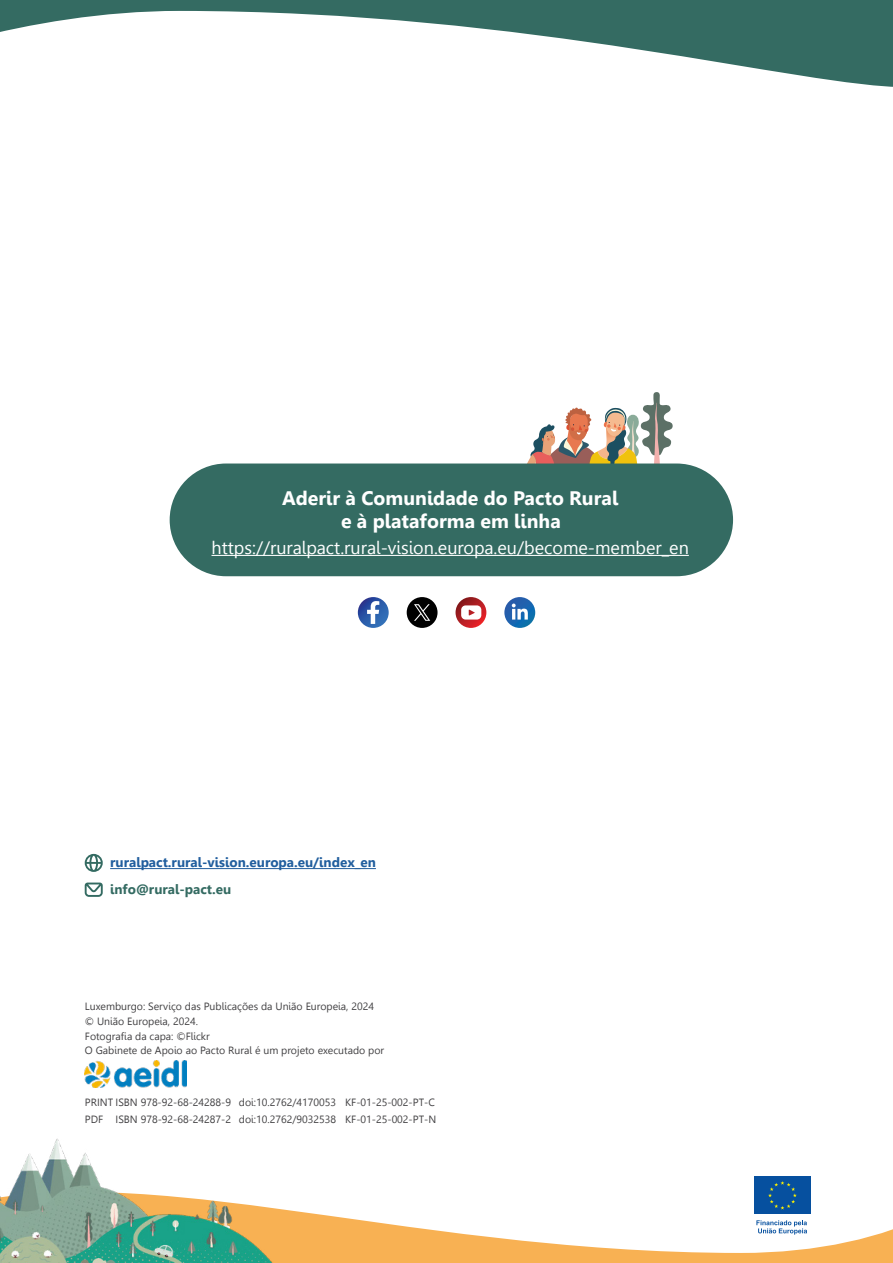
<style>
.page{position:relative;width:893px;height:1263px;background:#fff}
.page>*{position:absolute;margin:0;border:0;box-sizing:border-box;transform-origin:0 0}
.t1{font:700 19.5px/23.4px "Leelawadee";color:#fff;text-align:center}
.t2{font:18px "Leelawadee";color:#fff}
.t3{font:700 13.5px "Leelawadee";color:#215e9e}
.t4{font:700 13.5px "Leelawadee";color:#346b62}
.Box_info_-_Body_noir{font:10.5px "Leelawadee";color:#414042}
</style>
<div class="page">
<svg style="left:0;top:0;width:893px;height:87px"></svg>
<svg style="left:357px;top:1219px;width:536px;height:44px"></svg>
<img style="left:0;top:1087px;width:357px;height:176px">
<div style="left:754px;top:1176px;width:57px;height:38px;background:#06509f"></div>
<svg style="left:768px;top:1181px;width:29px;height:28px"></svg>
<svg style="left:756px;top:1220px;width:51px;height:15px"></svg>
<svg style="left:527px;top:392px;width:146px;height:71px"></svg>
<div style="left:170px;top:463px;width:563px;height:113px;background:#346b62;border-radius:56px"></div>
<hr style="left:211px;top:555px;width:478px;height:1px;background:#fff">
<hr style="left:110px;top:868px;width:266px;height:1px;background:#215e9e">
<svg style="left:85px;top:854px;width:18px;height:18px"></svg>
<svg style="left:85px;top:882px;width:18px;height:15px"></svg>
<img style="left:85px;top:1060px;width:102px;height:27px">
<svg style="left:358px;top:597px;width:31px;height:31px"></svg>
<div style="left:407px;top:597px;width:31px;height:31px;background:#000;border-radius:50%"></div>
<svg style="left:414px;top:604px;width:16px;height:17px"></svg>
<svg style="left:456px;top:597px;width:30px;height:31px"></svg>
<svg style="left:504px;top:597px;width:31px;height:31px"></svg>
<svg style="left:512px;top:603px;width:16px;height:16px"></svg>
<p class="t1" style="left:282px;top:486px;width:338px">Aderir à Comunidade do Pacto Rural e à plataforma em linha</p>
<p class="t2" style="left:211px;top:537px;width:479px">https://ruralpact.rural-vision.europa.eu/become-member_en</p>
<p class="t3" style="left:110px;top:855px;width:267px">ruralpact.rural-vision.europa.eu/index_en</p>
<p class="t4" style="left:110px;top:881px;width:123px">info@rural-pact.eu</p>
<p class="Box_info_-_Body_noir" style="left:85px;top:1000px;width:291px">Luxemburgo: Serviço das Publicações da União Europeia, 2024</p>
<p class="Box_info_-_Body_noir" style="left:85px;top:1015px;width:115px">© União Europeia, 2024.</p>
<p class="Box_info_-_Body_noir" style="left:85px;top:1030px;width:126px">Fotografia da capa: ©Flickr</p>
<p class="Box_info_-_Body_noir" style="left:85px;top:1044px;width:301px">O Gabinete de Apoio ao Pacto Rural é um projeto executado por</p>
<p class="Box_info_-_Body_noir" style="left:85px;top:1096px;width:148px">PRINT ISBN 978-92-68-24288-9</p>
<p class="Box_info_-_Body_noir" style="left:239px;top:1096px;width:99px">doi:10.2762/4170053</p>
<p class="Box_info_-_Body_noir" style="left:345px;top:1096px;width:91px">KF-01-25-002-PT-C</p>
<p class="Box_info_-_Body_noir" style="left:85px;top:1113px;width:20px">PDF</p>
<p class="Box_info_-_Body_noir" style="left:116px;top:1113px;width:117px">ISBN 978-92-68-24287-2</p>
<p class="Box_info_-_Body_noir" style="left:239px;top:1113px;width:99px">doi:10.2762/9032538</p>
<p class="Box_info_-_Body_noir" style="left:345px;top:1113px;width:93px">KF-01-25-002-PT-N</p>
</div>
